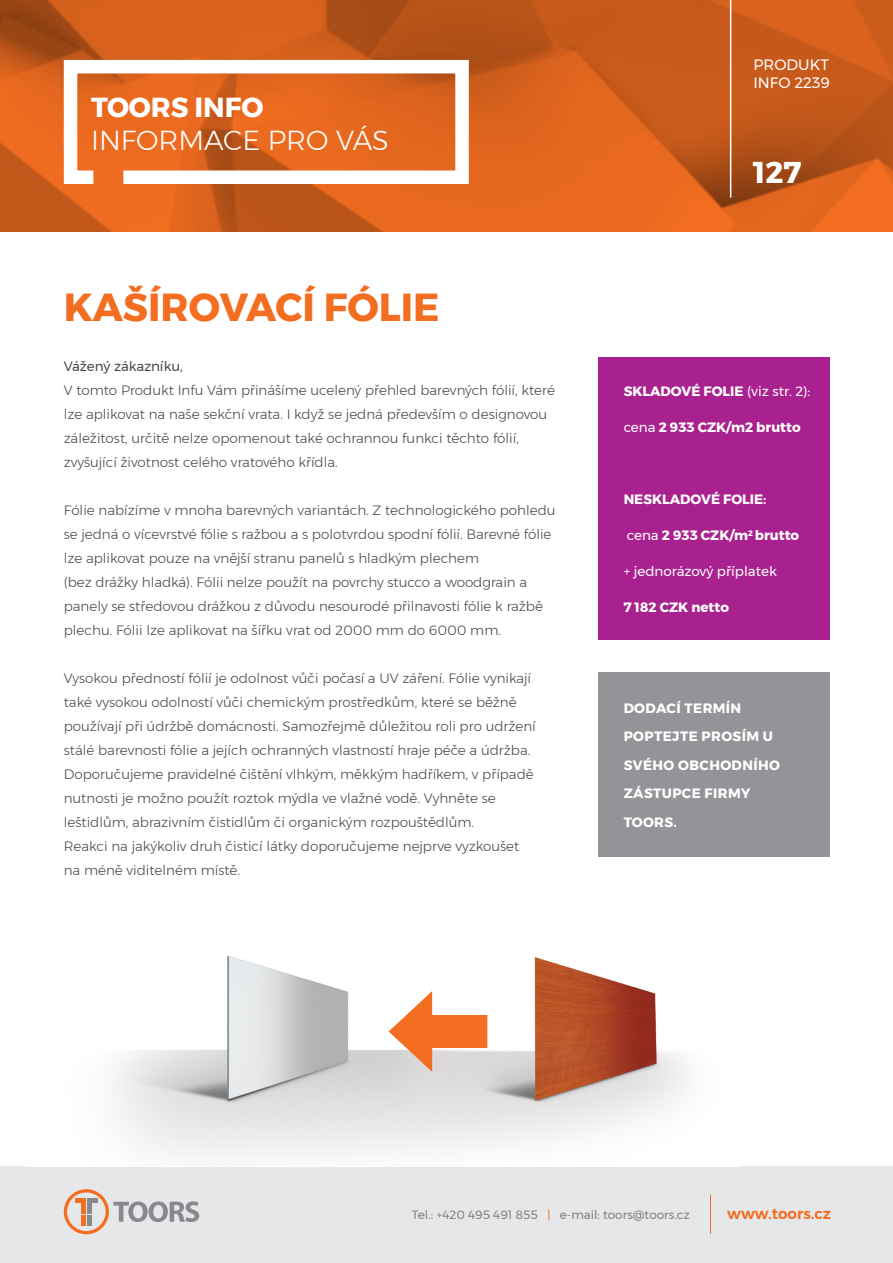
<style>
.page{position:relative;width:893px;height:1263px;background:#fff}
.page>*{position:absolute;margin:0;border:0;box-sizing:border-box;transform-origin:0 0}
.t1{font:700 39px "Montserrat";color:#f36e21}
.t2{font:700 30px "Montserrat";color:#fff}
.t3{font:300 27.45px/33px "Montserrat";color:#fff}
.t4{font:15px/18px "Montserrat";color:#fff}
.t5{font:600 15px "Montserrat";color:#f36e21}
.text{font:300 13.5px/24px "Montserrat";color:#4b4c4d}
.text-2{font:700 13.5px "Montserrat";letter-spacing:.005em;color:#fff}
.text-3{font:700 13.5px/28.5px "Montserrat";letter-spacing:.03em;color:#fff}
.text-4{font:13.5px "Montserrat";color:#fff}
.text-5{font:13.5px "Montserrat";letter-spacing:-.01em;color:#4b4c4d}
.t6{font:12px "Montserrat";color:#808285}
.s1{font-weight:700}
.s2{font-weight:400}
.s3{font-weight:600}
.s4{color:#f36e21}
</style>
<div class="page">
<div style="left:598px;top:673px;width:231px;height:184px;background:#929497"></div>
<img style="left:0;top:0;width:893px;height:232px">
<svg style="left:57px;top:53px;width:419px;height:138px"></svg>
<hr style="left:730px;top:0;width:1px;height:198px;background:#fff">
<div style="left:0;top:1167px;width:893px;height:96px;background:#e6e7e9"></div>
<svg style="left:64px;top:1189px;width:135px;height:45px"></svg>
<hr style="left:710px;top:1194px;width:1px;height:40px;background:#f36e21">
<div style="left:598px;top:358px;width:231px;height:282px;background:#a9218e"></div>
<img style="left:114px;top:956px;width:574px;height:200px">
<div style="left:417px;top:1015px;width:70px;height:33px;background:#f36e21"></div>
<svg style="left:389px;top:991px;width:43px;height:81px"></svg>
<p class="t3" style="left:91px;top:90px;width:299px"><span class="s1">TOORS INFO<br></span>INFORMACE PRO VÁS</p>
<h1 class="t1" style="left:64px;top:275px;width:377px">KAŠÍROVACÍ FÓLIE</h1>
<p class="text-5" style="left:64px;top:356px;width:121px">Vážený zákazníku,</p>
<p class="text" style="left:64px;top:378px;width:493px">V tomto Produkt Infu Vám přinášíme ucelený přehled barevných fólií, které lze aplikovat na naše sekční vrata. I když se jedná především o designovou záležitost, určitě nelze opomenout také ochrannou funkci těchto fólií, zvyšující životnost celého vratového křídla.</p>
<p class="text" style="left:64px;top:498px;width:493px">Fólie nabízíme v mnoha barevných variantách. Z technologického pohledu se jedná o vícevrstvé fólie s ražbou a s polotvrdou spodní fólií. Barevné fólie lze aplikovat pouze na vnější stranu panelů s hladkým plechem<br>(bez drážky hladká). Fólii nelze použít na povrchy stucco a woodgrain a panely se středovou drážkou z důvodu nesourodé přilnavosti fólie k ražbě plechu. Fólii lze aplikovat na šířku vrat od 2000 mm do 6000 mm.</p>
<p class="text" style="left:64px;top:666px;width:473px">Vysokou předností fólií je odolnost vůči počasí a UV záření. Fólie vynikají také vysokou odolností vůči chemickým prostředkům, které se běžně používají při údržbě domácnosti. Samozřejmě důležitou roli pro udržení stálé barevnosti fólie a jejích ochranných vlastností hraje péče a údržba.<br>Doporučujeme pravidelné čištění vlhkým, měkkým hadříkem, v případě nutnosti je možno použít roztok mýdla ve vlažné vodě. Vyhněte se</p>
<p class="text" style="left:64px;top:810px;width:457px">leštidlům, abrazivním čistidlům či organickým rozpouštědlům.<br>Reakci na jakýkoliv druh čisticí látky doporučujeme nejprve vyzkoušet</p>
<p class="text" style="left:64px;top:858px;width:178px">na méně viditelném místě.</p>
<p class="t4" style="left:753px;top:55px;width:78px">PRODUKT<br>INFO 2239</p>
<p class="t2" style="left:753px;top:148px;width:49px">127</p>
<p class="text-2" style="left:624px;top:380px;width:188px">SKLADOVÉ FOLIE <span class="s2">(viz str. 2):</span></p>
<p class="text-2" style="left:624px;top:416px;width:178px"><span class="s2">cena</span> 2 933 CZK/m2 brutto</p>
<p class="text-2" style="left:624px;top:488px;width:144px">NESKLADOVÉ FOLIE<span class="s3">:</span></p>
<p class="text-2" style="left:627px;top:524px;width:174px"><span class="s2">cena</span> 2 933 CZK/m<sup>2</sup> brutto</p>
<p class="text-4" style="left:624px;top:561px;width:155px">+ jednorázový příplatek</p>
<p class="text-2" style="left:624px;top:596px;width:107px">7 182 CZK netto</p>
<p class="text-3" style="left:624px;top:694px;width:158px">DODACÍ TERMÍN<br>POPTEJTE PROSÍM U<br>SVÉHO OBCHODNÍHO<br>ZÁSTUPCE FIRMY</p>
<p class="text-2" style="left:624px;top:811px;width:55px">TOORS.</p>
<p class="t6" style="left:412px;top:1205px;width:280px">Tel.: +420 495 491 855 <span class="s4">|</span> e-mail: toors@toors.cz</p>
<p class="t5" style="left:727px;top:1202px;width:105px">www.toors.cz</p>
</div>
